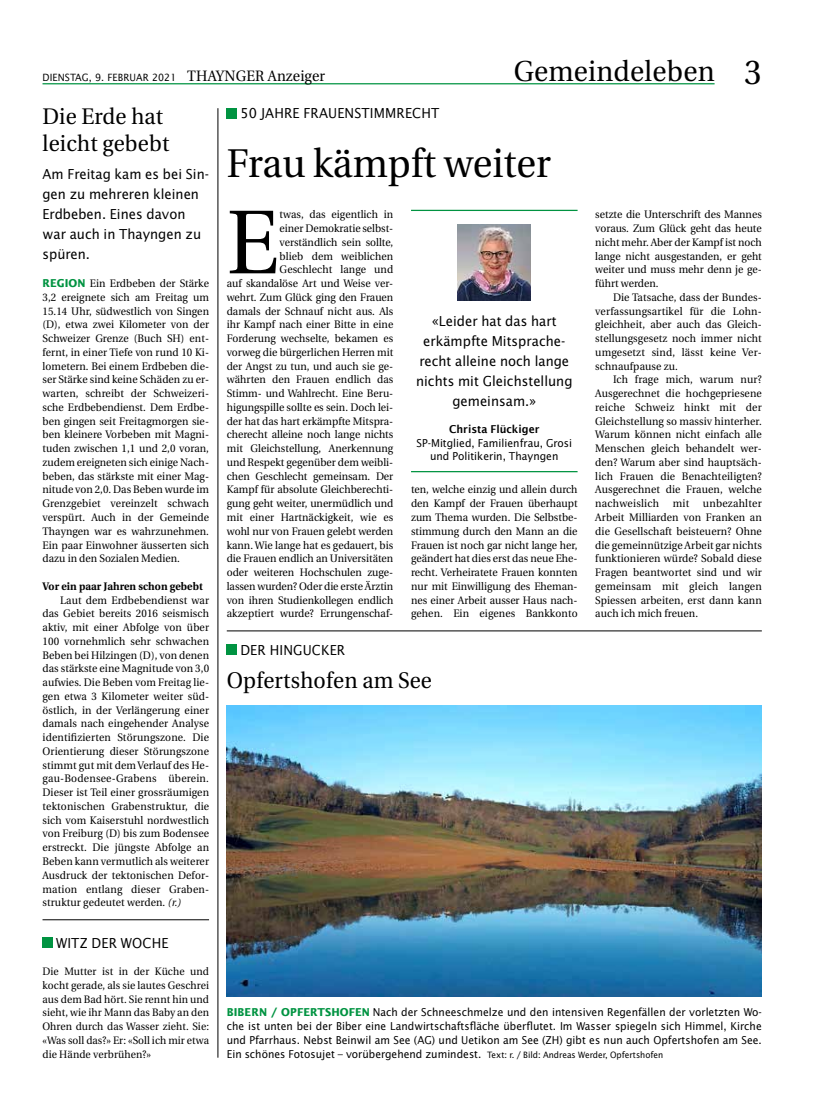
<style>
.page{position:relative;width:815px;height:1117px;background:#fff}
.page>*{position:absolute;margin:0;border:0;box-sizing:border-box;transform-origin:0 0}
.t1{font:90.38px "Utopia";color:#000;scale:.95 1}
.t2{font:40px "Utopia";color:#000;scale:.95 1}
.t3{font:28.75px "Utopia";letter-spacing:.01em;color:#000;scale:.95 1}
.t4{font:22.5px/27.5px "Utopia";letter-spacing:.01em;color:#000;scale:.95 1}
.t5{font:13.75px/20px "Lucida Sans";color:#000;text-align:center;scale:.95 1}
.t6{font:10.88px/13.8px "Utopia";letter-spacing:.005em;color:#000;text-align:justify;scale:.95 1}
.t7{font:10.88px/13.8px "Lucida Sans";color:#000;text-align:center;scale:.95 1}
.t8{font:700 10.88px "Utopia";letter-spacing:.01em;color:#000;scale:.95 1}
.t9{font:10.88px "Utopia";letter-spacing:.025em;color:#000;scale:.95 1}
.t10{font:10.75px/13.8px "Utopia";letter-spacing:.01em;color:#000;text-align:justify;scale:.95 1}
.t11{font:10px "Lucida Sans";letter-spacing:.01em;color:#000;scale:.95 1}
.s1{font-family:"Utopia";font-size:15px}
.s2{font-size:34.38px}
.s3{font-family:"Lucida Sans";font-weight:700;color:#009341}
.s4{font-style:italic}
.s5{font-weight:600}
.s6{font-weight:700;color:#009341}
.s7{font-size:8.75px}
</style>
<div class="page">
<hr style="left:43px;top:83px;width:672px;height:1px;background:#009341">
<hr style="left:411px;top:210px;width:167px;height:1px;background:#009341">
<hr style="left:411px;top:471px;width:167px;height:1px;background:#009341">
<img style="left:458px;top:224px;width:73px;height:77px">
<div style="left:227px;top:108px;width:10px;height:10px;background:#009341"></div>
<div style="left:227px;top:644px;width:10px;height:11px;background:#009341"></div>
<img style="left:227px;top:705px;width:535px;height:291px">
<hr style="left:227px;top:630px;width:535px;height:1px;background:#000">
<div style="left:43px;top:937px;width:10px;height:10px;background:#009341"></div>
<hr style="left:218px;top:108px;width:1px;height:949px;background:#000">
<hr style="left:43px;top:919px;width:166px;height:1px;background:#000">
<p class="t11" style="left:43px;top:71px;width:299px">DIENSTAG, 9. FEBRUAR 2021 <span class="s1">THAYNGER Anzeiger</span></p>
<p class="t3" style="left:514px;top:55px;width:263px">Gemeindeleben <span class="s2">3</span></p>
<p class="t4" style="left:43px;top:103px;width:135px">Die Erde hat leicht gebebt</p>
<p class="t5" style="left:43px;top:164px;width:177px;text-align:left">Am Freitag kam es bei Sin&shy;gen zu mehreren kleinen<br>Erdbeben. Eines davon war auch in Thayngen zu spüren.</p>
<p class="t6" style="left:43px;top:276px;width:177px"><span class="s3">REGION</span> Ein Erdbeben der Stärke 3,2 ereignete sich am Freitag um 15.14 Uhr, südwestlich von Singen (D), etwa zwei Kilometer von der Schweizer Grenze (Buch SH) ent&shy;fernt, in einer Tiefe von rund 10 Ki&shy;lometern. Bei einem Erdbeben die&shy;ser Stärke sind keine Schäden zu er&shy;warten, schreibt der Schweizeri&shy;sche Erdbebendienst. Dem Erdbe&shy;ben gingen seit Freitagmorgen sie&shy;ben kleinere Vorbeben mit Magni&shy;tuden zwischen 1,1 und 2,0 voran, zudem ereigneten sich einige Nach&shy;beben, das stärkste mit einer Mag&shy;nitude von 2,0. Das Beben wurde im Grenzgebiet vereinzelt schwach verspürt. Auch in der Gemeinde Thayngen war es wahrzunehmen.<br>Ein paar Einwohner äusserten sich dazu in den Sozialen Medien.</p>
<p class="t8" style="left:43px;top:579px;width:170px">Vor ein paar Jahren schon gebebt</p>
<p class="t6" style="left:60px;top:593px;width:158px">Laut dem Erdbebendienst war</p>
<p class="t6" style="left:43px;top:606px;width:177px">das Gebiet bereits 2016 seismisch</p>
<p class="t6" style="left:43px;top:620px;width:177px">aktiv, mit einer Abfolge von über</p>
<p class="t6" style="left:43px;top:634px;width:177px">100 vornehmlich sehr schwachen</p>
<p class="t6" style="left:43px;top:648px;width:177px">Beben bei Hilzingen (D), von denen</p>
<p class="t6" style="left:43px;top:661px;width:177px">das stärkste eine Magnitude von 3,0</p>
<p class="t6" style="left:43px;top:675px;width:177px">aufwies. Die Beben vom Freitag lie-</p>
<p class="t6" style="left:43px;top:689px;width:177px">gen etwa 3 Kilometer weiter süd-</p>
<p class="t6" style="left:43px;top:703px;width:177px">östlich, in der Verlängerung einer</p>
<p class="t6" style="left:43px;top:716px;width:177px">damals nach eingehender Analyse</p>
<p class="t6" style="left:43px;top:730px;width:177px">identifizierten Störungszone. Die</p>
<p class="t6" style="left:43px;top:744px;width:177px">Orientierung dieser Störungszone</p>
<p class="t6" style="left:43px;top:758px;width:177px">stimmt gut mit dem Verlauf des He-</p>
<p class="t6" style="left:43px;top:771px;width:177px">gau-Bodensee-Grabens überein.</p>
<p class="t6" style="left:43px;top:785px;width:177px">Dieser ist Teil einer grossräumigen</p>
<p class="t6" style="left:43px;top:799px;width:177px">tektonischen Grabenstruktur, die</p>
<p class="t6" style="left:43px;top:813px;width:177px">sich vom Kaiserstuhl nordwestlich</p>
<p class="t6" style="left:43px;top:826px;width:177px">von Freiburg (D) bis zum Bodensee</p>
<p class="t6" style="left:43px;top:840px;width:177px">erstreckt. Die jüngste Abfolge an</p>
<p class="t6" style="left:43px;top:854px;width:177px">Beben kann vermutlich als weiterer</p>
<p class="t6" style="left:43px;top:868px;width:177px">Ausdruck der tektonischen Defor-</p>
<p class="t6" style="left:43px;top:881px;width:177px">mation entlang dieser Graben-</p>
<p class="t6" style="left:43px;top:895px;width:147px">struktur gedeutet werden. <span class="s4">(r.)</span></p>
<p class="t5" style="left:56px;top:932px;width:120px">WITZ DER WOCHE</p>
<p class="t10" style="left:43px;top:964px;width:177px">Die Mutter ist in der Küche und kocht gerade, als sie lautes Geschrei aus dem Bad hört. Sie rennt hin und sieht, wie ihr Mann das Baby an den Ohren durch das Wasser zieht. Sie: «Was soll das?» Er: «Soll ich mir etwa die Hände verbrühen?»</p>
<p class="t5" style="left:240px;top:103px;width:211px">50 JAHRE FRAUENSTIMMRECHT</p>
<p class="t2" style="left:227px;top:142px;width:343px">Frau kämpft weiter</p>
<p class="t1" style="left:227px;top:193px;width:56px">E</p>
<p class="t6" style="left:227px;top:208px;width:177px;text-align:right">twas, das eigentlich in<br>einer Demokratie selbst&shy;verständlich sein sollte,<br>blieb dem weiblichen<br>Geschlecht lange und<br>auf skandalöse Art und Weise ver&shy;wehrt. Zum Glück ging den Frauen damals der Schnauf nicht aus. Als ihr Kampf nach einer Bitte in eine<br>Forderung wechselte, bekamen es vorweg die bürgerlichen Herren mit der Angst zu tun, und auch sie ge&shy;währten den Frauen endlich das<br>Stimm- und Wahlrecht. Eine Beru&shy;higungspille sollte es sein. Doch lei&shy;der hat das hart erkämpfte Mitspra&shy;cherecht alleine noch lange nichts mit Gleichstellung, Anerkennung und Respekt gegenüber dem weibli&shy;chen Geschlecht gemeinsam. Der<br>Kampf für absolute Gleichberechti&shy;gung geht weiter, unermüdlich und mit einer Hartnäckigkeit, wie es wohl nur von Frauen gelebt werden kann. Wie lange hat es gedauert, bis die Frauen endlich an Universitäten oder weiteren Hochschulen zuge&shy;lassen wurden? Oder die erste Ärztin von ihren Studienkollegen endlich akzeptiert wurde? Errungenschaf-</p>
<p class="t5" style="left:416px;top:311px;width:166px">«Leider hat das hart erkämpfte Mitsprache&shy;recht alleine noch lange nichts mit Gleichstellung gemeinsam.»</p>
<p class="t7" style="left:416px;top:422px;width:165px"><span class="s5">Christa Flückiger<br></span>SP-Mitglied, Familienfrau, Grosi und Politikerin, Thayngen</p>
<p class="t6" style="left:411px;top:483px;width:177px">ten, welche einzig und allein durch den Kampf der Frauen überhaupt zum Thema wurden. Die Selbstbe&shy;stimmung durch den Mann an die Frauen ist noch gar nicht lange her, geändert hat dies erst das neue Ehe&shy;recht. Verheiratete Frauen konnten nur mit Einwilligung des Eheman&shy;nes einer Arbeit ausser Haus nach&shy;gehen. Ein eigenes Bankkonto</p>
<p class="t5" style="left:240px;top:639px;width:112px">DER HINGUCKER</p>
<p class="t4" style="left:227px;top:667px;width:217px">Opfertshofen am See</p>
<p class="t6" style="left:595px;top:208px;width:177px">setzte die Unterschrift des Mannes</p>
<p class="t6" style="left:595px;top:221px;width:177px">voraus. Zum Glück geht das heute</p>
<p class="t6" style="left:595px;top:235px;width:177px">nicht mehr. Aber der Kampf ist noch</p>
<p class="t6" style="left:595px;top:249px;width:177px">lange nicht ausgestanden, er geht</p>
<p class="t6" style="left:595px;top:263px;width:177px">weiter und muss mehr denn je ge-</p>
<p class="t6" style="left:595px;top:276px;width:68px">führt werden.</p>
<p class="t6" style="left:613px;top:290px;width:158px">Die Tatsache, dass der Bundes-</p>
<p class="t6" style="left:595px;top:304px;width:177px">verfassungsartikel für die Lohn-</p>
<p class="t6" style="left:595px;top:318px;width:177px">gleichheit, aber auch das Gleich-</p>
<p class="t6" style="left:595px;top:331px;width:177px">stellungsgesetz noch immer nicht</p>
<p class="t6" style="left:595px;top:345px;width:177px">umgesetzt sind, lässt keine Ver-</p>
<p class="t6" style="left:595px;top:359px;width:88px">schnaufpause zu.</p>
<p class="t6" style="left:613px;top:373px;width:158px">Ich frage mich, warum nur?</p>
<p class="t6" style="left:595px;top:386px;width:177px">Ausgerechnet die hochgepriesene</p>
<p class="t6" style="left:595px;top:400px;width:177px">reiche Schweiz hinkt mit der</p>
<p class="t6" style="left:595px;top:414px;width:177px">Gleichstellung so massiv hinterher.</p>
<p class="t6" style="left:595px;top:428px;width:177px">Warum können nicht einfach alle</p>
<p class="t6" style="left:595px;top:441px;width:177px">Menschen gleich behandelt wer-</p>
<p class="t6" style="left:595px;top:455px;width:177px">den? Warum aber sind hauptsäch-</p>
<p class="t6" style="left:595px;top:469px;width:177px">lich Frauen die Benachteiligten?</p>
<p class="t6" style="left:595px;top:483px;width:177px">Ausgerechnet die Frauen, welche</p>
<p class="t9" style="left:595px;top:497px;width:69px">nachweislich</p>
<p class="t6" style="left:673px;top:496px;width:19px">mit</p>
<p class="t6" style="left:595px;top:496px;width:177px;text-indent:108px">unbezahlter Arbeit Milliarden von Franken an die Gesellschaft beisteuern? Ohne die gemeinnützige Arbeit gar nichts funktionieren würde? Sobald diese Fragen beantwortet sind und wir gemeinsam mit gleich langen Spiessen arbeiten, erst dann kann auch ich mich freuen.</p>
<p class="t7" style="left:227px;top:1005px;width:565px;text-align:justify"><span class="s6">BIBERN / OPFERTSHOFEN</span> Nach der Schneeschmelze und den intensiven Regenfällen der vorletzten Wo&shy;che ist unten bei der Biber eine Landwirtschaftsfläche überflutet. Im Wasser spiegeln sich Himmel, Kirche und Pfarrhaus. Nebst Beinwil am See (AG) und Uetikon am See (ZH) gibt es nun auch Opfertshofen am See.<br>Ein schönes Fotosujet – vorübergehend zumindest. <span class="s7">Text: r. / Bild: Andreas Werder, Opfertshofen</span></p>
</div>
